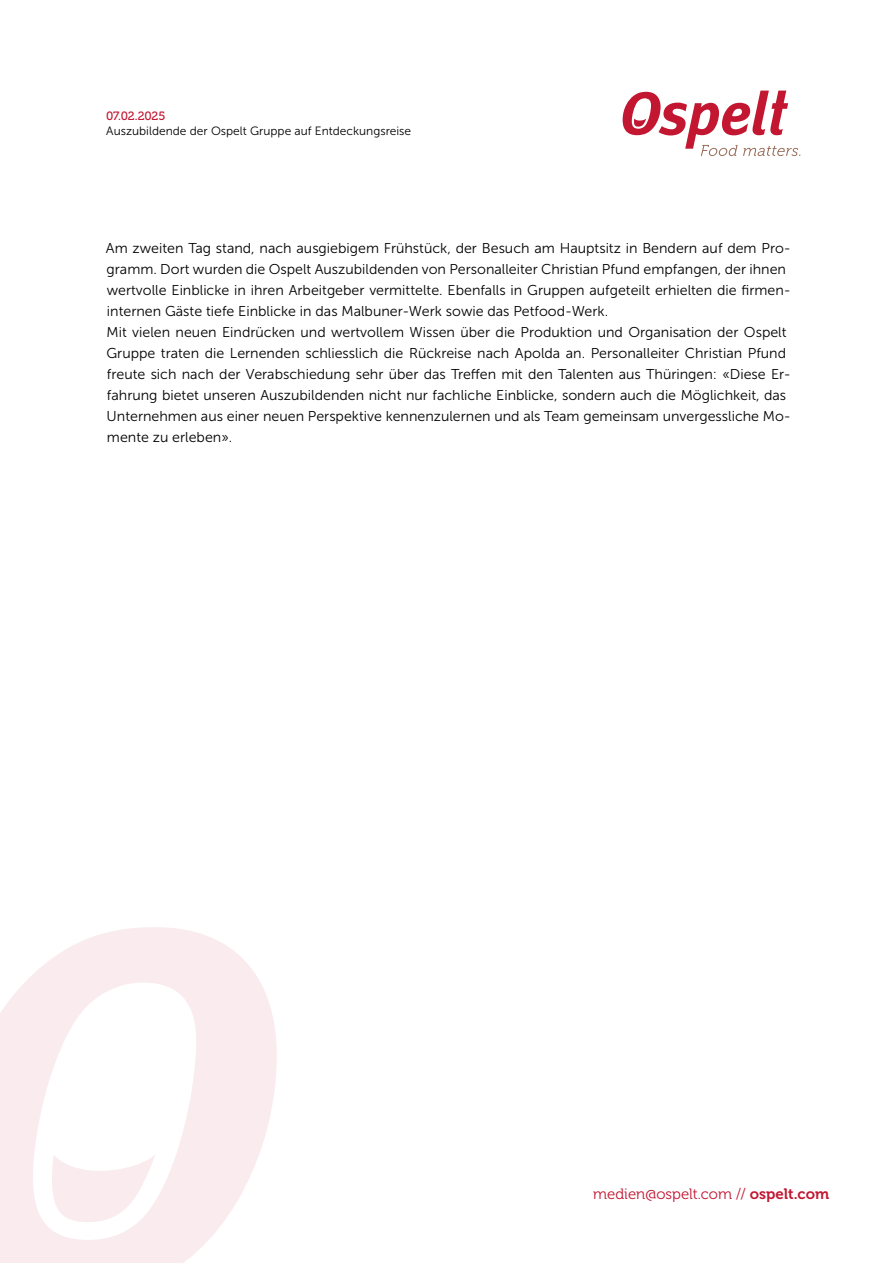
<style>
.page{position:relative;width:893px;height:1263px;background:#fff}
.page>*{position:absolute;margin:0;border:0;box-sizing:border-box;transform-origin:0 0}
.t1{font:15px "Museo 300";color:#c21632}
.t2{font:14.25px/21px "Museo Sans 300";color:#000}
.t3{font:12px "Museo Sans 300";color:#000}
.t4{font:12px "Museo 500";letter-spacing:-.01em;color:#c21632}
.s1{font-family:"Museo 700"}
</style>
<div class="page">
<svg style="left:623px;top:91px;width:177px;height:65px"></svg>
<svg style="left:0;top:927px;width:277px;height:336px;fill:#faecee"></svg>
<svg style="left:52px;top:1154px;width:103px;height:68px"></svg>
<p class="t4" style="left:106px;top:110px;width:61px">07.02.2025</p>
<p class="t3" style="left:106px;top:125px;width:306px">Auszubildende der Ospelt Gruppe auf Entdeckungsreise</p>
<p class="t2" style="left:106px;top:237px;width:686px">Am zweiten Tag stand, nach ausgiebigem Frühstück, der Besuch am Hauptsitz in Bendern auf dem Pro&shy;gramm. Dort wurden die Ospelt Auszubildenden von Personalleiter Christian Pfund empfangen, der ihnen wertvolle Einblicke in ihren Arbeitgeber vermittelte. Ebenfalls in Gruppen aufgeteilt erhielten die firmen&shy;internen Gäste tiefe Einblicke in das Malbuner-Werk sowie das Petfood-Werk.<br>Mit vielen neuen Eindrücken und wertvollem Wissen über die Produktion und Organisation der Ospelt Gruppe traten die Lernenden schliesslich die Rückreise nach Apolda an. Personalleiter Christian Pfund freute sich nach der Verabschiedung sehr über das Treffen mit den Talenten aus Thüringen: «Diese Er&shy;fahrung bietet unseren Auszubildenden nicht nur fachliche Einblicke, sondern auch die Möglichkeit, das Unternehmen aus einer neuen Perspektive kennenzulernen und als Team gemeinsam unvergessliche Mo&shy;mente zu erleben».</p>
<p class="t1" style="left:593px;top:1186px;width:237px">medien@ospelt.com // <span class="s1">ospelt.com</span></p>
</div>
